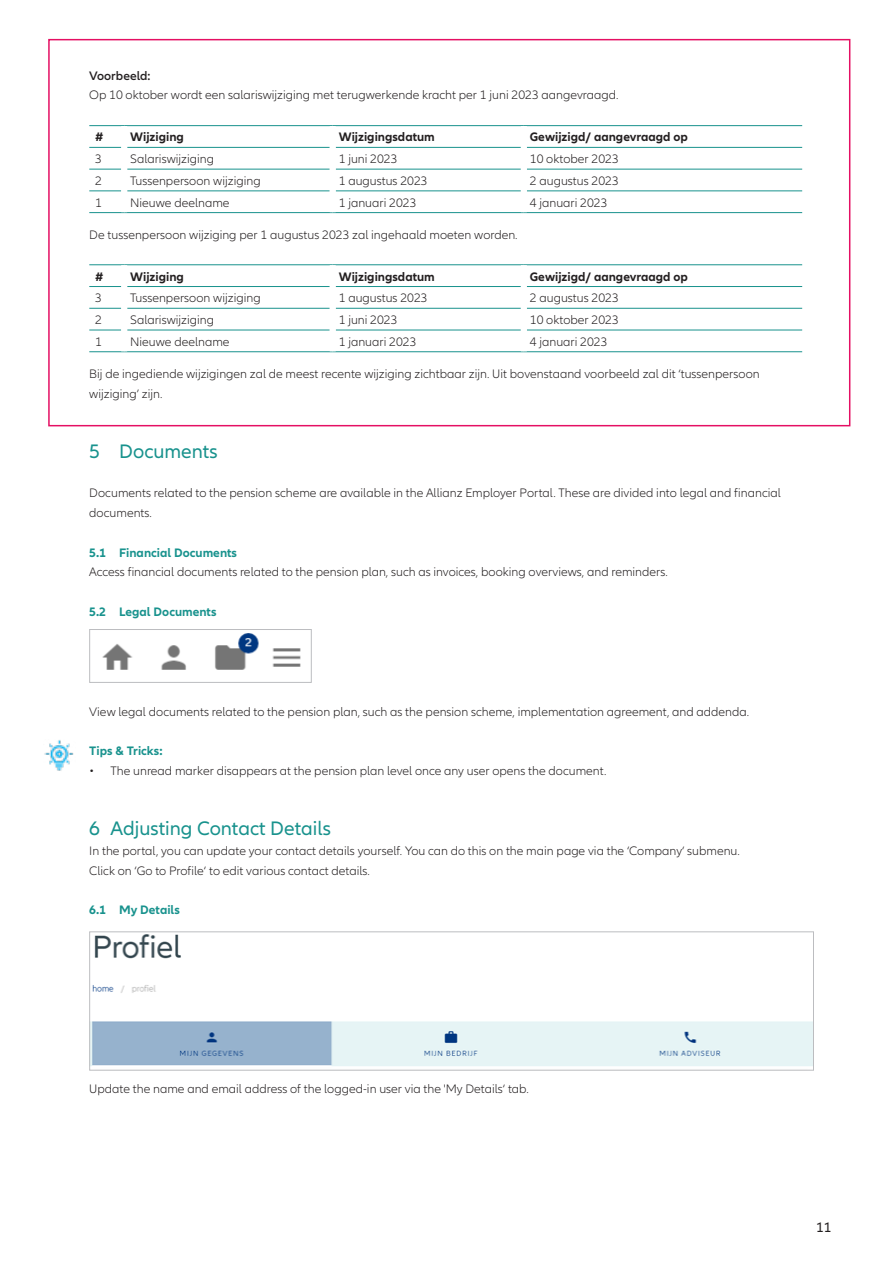
<style>
.page{position:relative;width:893px;height:1263px;background:#fff}
.page>*{position:absolute;margin:0;border:0;box-sizing:border-box;transform-origin:0 0}
.Copy_9_5_13_25_ASL_A4__Basis{font:20.25px "Allianz Neo";color:#18928d}
.Copy_Highlight{font:20.25px "Allianz Neo";color:#18928d}
.t1{font:14.25px "Allianz Neo";color:#231f20}
.Copy_9_5_13_25_ASL_A4__Basis-2{font:300 12.75px/19.8px "Allianz Neo";color:#231f20}
.Copy_9_5_13_25_ASL_A4__Basis-3{font:700 12.75px "Allianz Neo";color:#231f20}
.Copy_9_5_13_25_ASL_A4__Basis-4{font:700 12.75px "Allianz Neo";color:#18928d}
.Copy_9_5_13_25_ASL_A4__Basis-5{font:600 12.75px "Allianz Neo";color:#231f20}
</style>
<div class="page">
<img style="left:102px;top:633px;width:199px;height:37px">
<div style="left:89px;top:629px;width:223px;height:54px;border:1px solid #bcbdc0"></div>
<hr style="left:89px;top:125px;width:35px;height:1px;background:#18928d">
<hr style="left:124px;top:125px;width:209px;height:1px;background:#18928d">
<hr style="left:333px;top:125px;width:191px;height:1px;background:#18928d">
<hr style="left:524px;top:125px;width:278px;height:1px;background:#18928d">
<hr style="left:89px;top:147px;width:32px;height:1px;background:#18928d">
<hr style="left:127px;top:147px;width:203px;height:1px;background:#18928d">
<hr style="left:336px;top:147px;width:185px;height:1px;background:#18928d">
<hr style="left:527px;top:147px;width:275px;height:1px;background:#18928d">
<hr style="left:89px;top:169px;width:32px;height:1px;background:#18928d">
<hr style="left:127px;top:169px;width:203px;height:1px;background:#18928d">
<hr style="left:336px;top:169px;width:185px;height:1px;background:#18928d">
<hr style="left:527px;top:169px;width:275px;height:1px;background:#18928d">
<hr style="left:89px;top:190px;width:32px;height:1px;background:#18928d">
<hr style="left:127px;top:190px;width:203px;height:1px;background:#18928d">
<hr style="left:336px;top:190px;width:185px;height:1px;background:#18928d">
<hr style="left:527px;top:190px;width:275px;height:1px;background:#18928d">
<hr style="left:89px;top:212px;width:35px;height:1px;background:#18928d">
<hr style="left:124px;top:212px;width:209px;height:1px;background:#18928d">
<hr style="left:333px;top:212px;width:191px;height:1px;background:#18928d">
<hr style="left:524px;top:212px;width:278px;height:1px;background:#18928d">
<hr style="left:89px;top:264px;width:35px;height:1px;background:#18928d">
<hr style="left:124px;top:264px;width:209px;height:1px;background:#18928d">
<hr style="left:333px;top:264px;width:191px;height:1px;background:#18928d">
<hr style="left:524px;top:264px;width:278px;height:1px;background:#18928d">
<hr style="left:89px;top:286px;width:32px;height:1px;background:#18928d">
<hr style="left:127px;top:286px;width:203px;height:1px;background:#18928d">
<hr style="left:336px;top:286px;width:185px;height:1px;background:#18928d">
<hr style="left:527px;top:286px;width:275px;height:1px;background:#18928d">
<hr style="left:89px;top:308px;width:32px;height:1px;background:#18928d">
<hr style="left:127px;top:308px;width:203px;height:1px;background:#18928d">
<hr style="left:336px;top:308px;width:185px;height:1px;background:#18928d">
<hr style="left:527px;top:308px;width:275px;height:1px;background:#18928d">
<hr style="left:89px;top:330px;width:32px;height:1px;background:#18928d">
<hr style="left:127px;top:330px;width:203px;height:1px;background:#18928d">
<hr style="left:336px;top:330px;width:185px;height:1px;background:#18928d">
<hr style="left:527px;top:330px;width:275px;height:1px;background:#18928d">
<hr style="left:89px;top:351px;width:35px;height:1px;background:#18928d">
<hr style="left:124px;top:351px;width:209px;height:1px;background:#18928d">
<hr style="left:333px;top:351px;width:191px;height:1px;background:#18928d">
<hr style="left:524px;top:351px;width:278px;height:1px;background:#18928d">
<img style="left:91px;top:934px;width:721px;height:132px">
<div style="left:89px;top:931px;width:725px;height:139px;border:1px solid #bcbdc0"></div>
<img style="left:44px;top:740px;width:30px;height:31px">
<div style="left:48px;top:39px;width:802px;height:387px;border:2px solid #e50f63"></div>
<p class="Copy_9_5_13_25_ASL_A4__Basis-5" style="left:89px;top:68px;width:63px">Voorbeeld:</p>
<p class="Copy_9_5_13_25_ASL_A4__Basis-2" style="left:89px;top:86px;width:531px">Op 10 oktober wordt een salariswijziging met terugwerkende kracht per 1 juni 2023 aangevraagd.</p>
<p class="Copy_9_5_13_25_ASL_A4__Basis-3" style="left:95px;top:130px;width:10px">#</p>
<p class="Copy_9_5_13_25_ASL_A4__Basis-3" style="left:130px;top:130px;width:55px">Wijziging</p>
<p class="Copy_9_5_13_25_ASL_A4__Basis-3" style="left:339px;top:130px;width:98px">Wijzigingsdatum</p>
<p class="Copy_9_5_13_25_ASL_A4__Basis-3" style="left:530px;top:130px;width:160px">Gewijzigd/ aangevraagd op</p>
<p class="Copy_9_5_13_25_ASL_A4__Basis-2" style="left:95px;top:149px;width:8px">3</p>
<p class="Copy_9_5_13_25_ASL_A4__Basis-2" style="left:130px;top:149px;width:85px">Salariswijziging</p>
<p class="Copy_9_5_13_25_ASL_A4__Basis-2" style="left:339px;top:149px;width:60px">1 juni 2023</p>
<p class="Copy_9_5_13_25_ASL_A4__Basis-2" style="left:530px;top:149px;width:91px">10 oktober 2023</p>
<p class="Copy_9_5_13_25_ASL_A4__Basis-2" style="left:95px;top:171px;width:8px">2</p>
<p class="Copy_9_5_13_25_ASL_A4__Basis-2" style="left:130px;top:171px;width:132px">Tussenpersoon wijziging</p>
<p class="Copy_9_5_13_25_ASL_A4__Basis-2" style="left:339px;top:171px;width:90px">1 augustus 2023</p>
<p class="Copy_9_5_13_25_ASL_A4__Basis-2" style="left:530px;top:171px;width:90px">2 augustus 2023</p>
<p class="Copy_9_5_13_25_ASL_A4__Basis-2" style="left:95px;top:193px;width:8px">1</p>
<p class="Copy_9_5_13_25_ASL_A4__Basis-2" style="left:130px;top:193px;width:101px">Nieuwe deelname</p>
<p class="Copy_9_5_13_25_ASL_A4__Basis-2" style="left:339px;top:193px;width:79px">1 januari 2023</p>
<p class="Copy_9_5_13_25_ASL_A4__Basis-2" style="left:530px;top:193px;width:79px">4 januari 2023</p>
<p class="Copy_9_5_13_25_ASL_A4__Basis-2" style="left:89px;top:225px;width:430px">De tussenpersoon wijziging per 1 augustus 2023 zal ingehaald moeten worden.</p>
<p class="Copy_9_5_13_25_ASL_A4__Basis-3" style="left:95px;top:269px;width:10px">#</p>
<p class="Copy_9_5_13_25_ASL_A4__Basis-3" style="left:130px;top:269px;width:55px">Wijziging</p>
<p class="Copy_9_5_13_25_ASL_A4__Basis-3" style="left:339px;top:269px;width:98px">Wijzigingsdatum</p>
<p class="Copy_9_5_13_25_ASL_A4__Basis-3" style="left:530px;top:269px;width:160px">Gewijzigd/ aangevraagd op</p>
<p class="Copy_9_5_13_25_ASL_A4__Basis-2" style="left:95px;top:288px;width:8px">3</p>
<p class="Copy_9_5_13_25_ASL_A4__Basis-2" style="left:130px;top:288px;width:132px">Tussenpersoon wijziging</p>
<p class="Copy_9_5_13_25_ASL_A4__Basis-2" style="left:339px;top:288px;width:90px">1 augustus 2023</p>
<p class="Copy_9_5_13_25_ASL_A4__Basis-2" style="left:530px;top:288px;width:90px">2 augustus 2023</p>
<p class="Copy_9_5_13_25_ASL_A4__Basis-2" style="left:95px;top:310px;width:8px">2</p>
<p class="Copy_9_5_13_25_ASL_A4__Basis-2" style="left:130px;top:310px;width:85px">Salariswijziging</p>
<p class="Copy_9_5_13_25_ASL_A4__Basis-2" style="left:339px;top:310px;width:60px">1 juni 2023</p>
<p class="Copy_9_5_13_25_ASL_A4__Basis-2" style="left:530px;top:310px;width:91px">10 oktober 2023</p>
<p class="Copy_9_5_13_25_ASL_A4__Basis-2" style="left:95px;top:332px;width:8px">1</p>
<p class="Copy_9_5_13_25_ASL_A4__Basis-2" style="left:130px;top:332px;width:101px">Nieuwe deelname</p>
<p class="Copy_9_5_13_25_ASL_A4__Basis-2" style="left:339px;top:332px;width:79px">1 januari 2023</p>
<p class="Copy_9_5_13_25_ASL_A4__Basis-2" style="left:530px;top:332px;width:79px">4 januari 2023</p>
<p class="Copy_9_5_13_25_ASL_A4__Basis-2" style="left:89px;top:364px;width:672px">Bij de ingediende wijzigingen zal de meest recente wijziging zichtbaar zijn. Uit bovenstaand voorbeeld zal dit ‘tussenpersoon wijziging’ zijn.</p>
<p class="Copy_Highlight" style="left:89px;top:440px;width:130px">5 Documents</p>
<p class="Copy_9_5_13_25_ASL_A4__Basis-2" style="left:89px;top:483px;width:693px">Documents related to the pension scheme are available in the Allianz Employer Portal. These are divided into legal and financial documents.</p>
<p class="Copy_9_5_13_25_ASL_A4__Basis-4" style="left:89px;top:545px;width:149px">5.1 Financial Documents</p>
<p class="Copy_9_5_13_25_ASL_A4__Basis-2" style="left:89px;top:563px;width:580px">Access financial documents related to the pension plan, such as invoices, booking overviews, and reminders.</p>
<p class="Copy_9_5_13_25_ASL_A4__Basis-4" style="left:89px;top:604px;width:129px">5.2 Legal Documents</p>
<p class="Copy_9_5_13_25_ASL_A4__Basis-2" style="left:89px;top:702px;width:661px">View legal documents related to the pension plan, such as the pension scheme, implementation agreement, and addenda.</p>
<p class="Copy_9_5_13_25_ASL_A4__Basis-4" style="left:89px;top:744px;width:75px">Tips &amp; Tricks:</p>
<p class="Copy_9_5_13_25_ASL_A4__Basis-2" style="left:89px;top:761px;width:519px">• The unread marker disappears at the pension plan level once any user opens the document.</p>
<p class="Copy_9_5_13_25_ASL_A4__Basis" style="left:89px;top:816px;width:243px">6 Adjusting Contact Details</p>
<p class="Copy_9_5_13_25_ASL_A4__Basis-2" style="left:89px;top:841px;width:652px">In the portal, you can update your contact details yourself. You can do this on the main page via the ‘Company‘ submenu.<br>Click on ‘Go to Profile‘ to edit various contact details.</p>
<p class="Copy_9_5_13_25_ASL_A4__Basis-4" style="left:89px;top:903px;width:92px">6.1 My Details</p>
<p class="Copy_9_5_13_25_ASL_A4__Basis-2" style="left:89px;top:1079px;width:441px">Update the name and email address of the logged-in user via the 'My Details‘ tab.</p>
<p class="t1" style="left:816px;top:1219px;width:17px">11</p>
</div>
